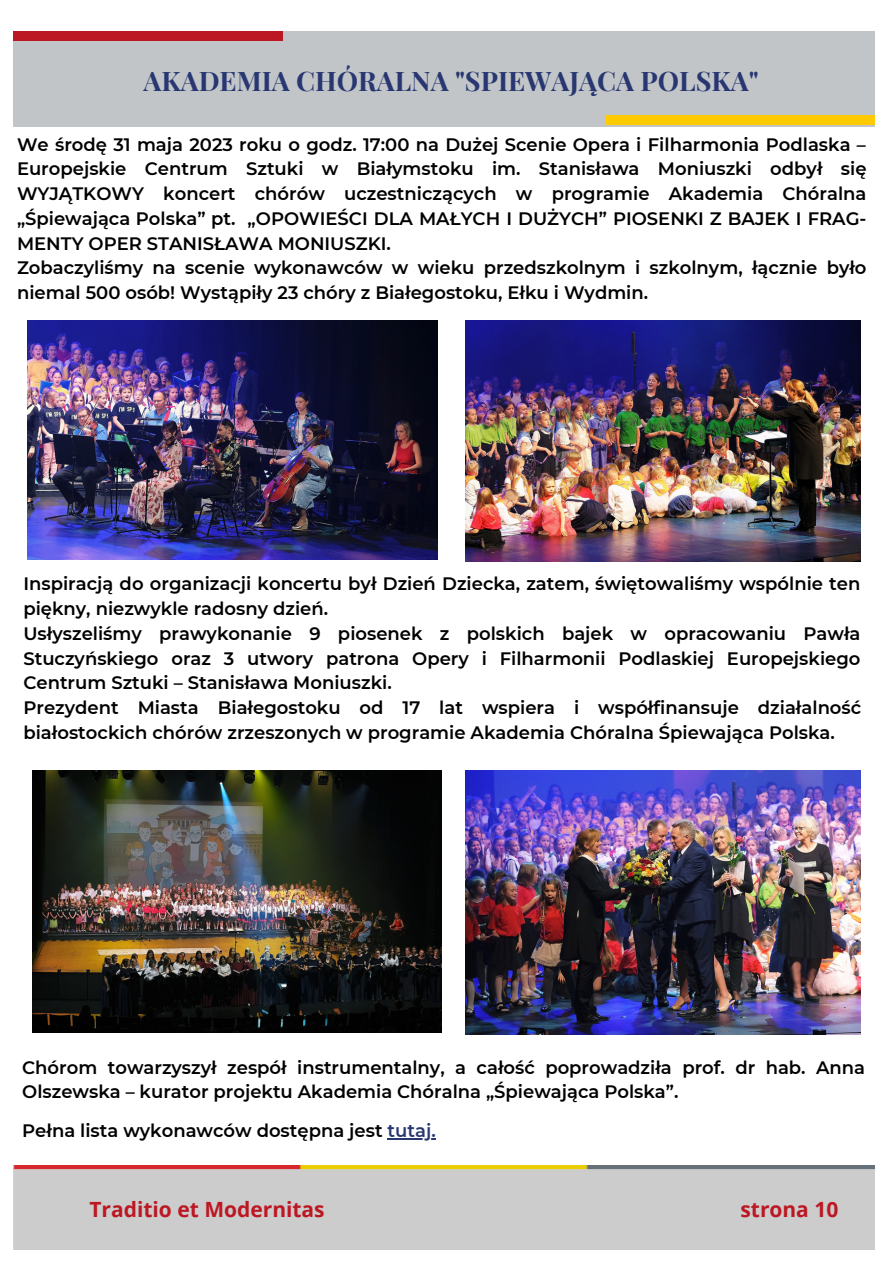
<style>
.page{position:relative;width:893px;height:1264px;background:#fff}
.page>*{position:absolute;margin:0;border:0;box-sizing:border-box;transform-origin:0 0}
.t1{font:700 27px "Playfair Display";color:#283772}
.t2{font:700 21px "Open Sans";color:#bc1823}
.t3{font:600 18px/24.8px "Montserrat";color:#000}
.s1{color:#283772}
</style>
<div class="page">
<div style="left:13px;top:1165px;width:861px;height:84px;background:#ccc"></div>
<div style="left:13px;top:31px;width:861px;height:95px;background:#c1c5c7"></div>
<div style="left:13px;top:32px;width:270px;height:9px;background:#bc1823"></div>
<div style="left:604px;top:115px;width:270px;height:9px;background:#ffcb00"></div>
<img style="left:465px;top:321px;width:395px;height:240px">
<img style="left:28px;top:321px;width:409px;height:238px">
<img style="left:33px;top:770px;width:409px;height:262px">
<img style="left:465px;top:770px;width:395px;height:264px">
<hr style="left:387px;top:1138px;width:48px;height:2px;background:#283772">
<p class="t1" style="left:143px;top:62px;width:616px">AKADEMIA CHÓRALNA "SPIEWAJĄCA POLSKA"</p>
<p class="t3" style="left:17px;top:132px;width:851px;text-align:justify">We środę 31 maja 2023 roku o godz. 17:00 na Dużej Scenie Opera i Filharmonia Podlaska – Europejskie Centrum Sztuki w Białymstoku im. Stanisława Moniuszki odbył się WYJĄTKOWY koncert chórów uczestniczących w programie Akademia Chóralna „Śpiewająca Polska” pt. „OPOWIEŚCI DLA MAŁYCH I DUŻYCH” PIOSENKI Z BAJEK I FRAG-MENTY OPER STANISŁAWA MONIUSZKI.</p>
<p class="t3" style="left:17px;top:255px;width:851px">Zobaczyliśmy na scenie wykonawców w wieku przedszkolnym i szkolnym, łącznie było niemal 500 osób! Wystąpiły 23 chóry z Białegostoku, Ełku i Wydmin.</p>
<p class="t3" style="left:23px;top:571px;width:838px">Inspiracją do organizacji koncertu był Dzień Dziecka, zatem, świętowaliśmy wspólnie ten piękny, niezwykle radosny dzień.</p>
<p class="t3" style="left:23px;top:621px;width:838px;text-align:justify">Usłyszeliśmy prawykonanie 9 piosenek z polskich bajek w opracowaniu Pawła Stuczyńskiego oraz 3 utwory patrona Opery i Filharmonii Podlaskiej Europejskiego Centrum Sztuki – Stanisława Moniuszki.</p>
<p class="t3" style="left:23px;top:695px;width:839px">Prezydent Miasta Białegostoku od 17 lat wspiera i współfinansuje działalność białostockich chórów zrzeszonych w programie Akademia Chóralna Śpiewająca Polska.</p>
<p class="t3" style="left:22px;top:1055px;width:844px">Chórom towarzyszył zespół instrumentalny, a całość poprowadziła prof. dr hab. Anna<br>Olszewska – kurator projektu Akademia Chóralna „Śpiewająca Polska”.</p>
<p class="t3" style="left:22px;top:1117px;width:415px">Pełna lista wykonawców dostępna jest <span class="s1">tutaj.</span></p>
<p class="t2" style="left:89px;top:1194px;width:237px">Traditio et Modernitas</p>
<p class="t2" style="left:740px;top:1194px;width:99px">strona 10</p>
</div>
